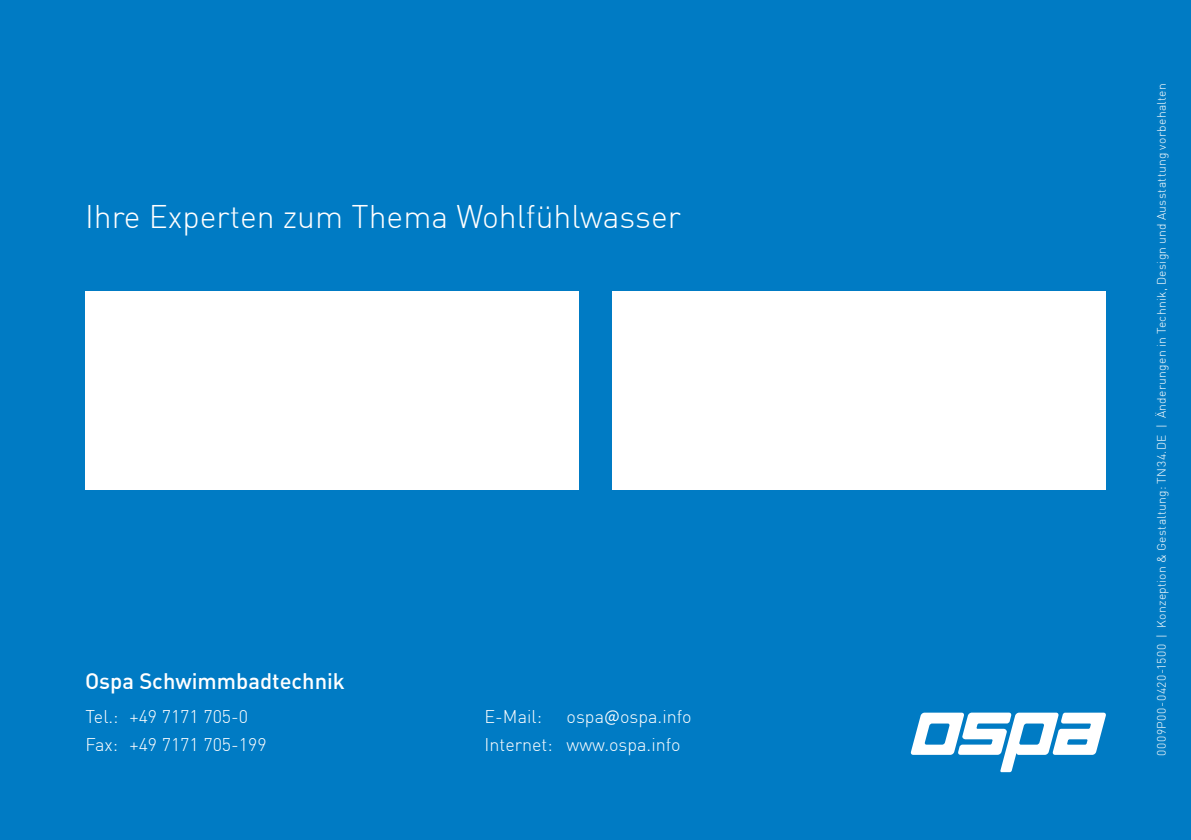
<style>
.page{position:relative;width:1191px;height:840px;background:#fff}
.page>*{position:absolute;margin:0;border:0;box-sizing:border-box;transform-origin:0 0}
.t1{font:300 32px "DIN";color:#fff}
.t2{font:500 22px "DIN";color:#fff}
.t3{font:300 18px/28px "DIN";color:#fff}
.t4{font:300 12px "DIN";letter-spacing:.03em;color:#fff}
.s1{font-family:"Source Sans Pro";font-weight:400}
</style>
<div class="page">
<div style="left:0;top:0;width:1191px;height:839px;background:#007bc4"></div>
<div style="left:85px;top:291px;width:493px;height:198px;background:#fff"></div>
<div style="left:612px;top:291px;width:494px;height:198px;background:#fff"></div>
<svg style="left:910px;top:712px;width:196px;height:59px"></svg>
<h1 class="t1" style="left:85px;top:196px;width:597px">Ihre Experten zum Thema Wohlfühlwasser</h1>
<h2 class="t2" style="left:85px;top:666px;width:261px">Ospa Schwimmbadtechnik</h2>
<h3 class="t3" style="left:85px;top:702px;width:183px">Tel.: +49 7171 705-0<br>Fax: +49 7171 705-199</h3>
<h3 class="t3" style="left:484px;top:702px;width:208px;text-indent:82px">ospa<span class="s1">@</span>ospa.info<br>Internet: www.ospa.info</h3>
<h3 class="t3" style="left:484px;top:702px;width:59px">E-Mail:</h3>
<p class="t4" style="left:1154px;top:755px;width:673px;rotate:-90deg">0009P00-0420-1500 | Konzeption &amp; Gestaltung: TN34.DE | Änderungen in Technik, Design und Ausstattung vorbehalten</p>
</div>
